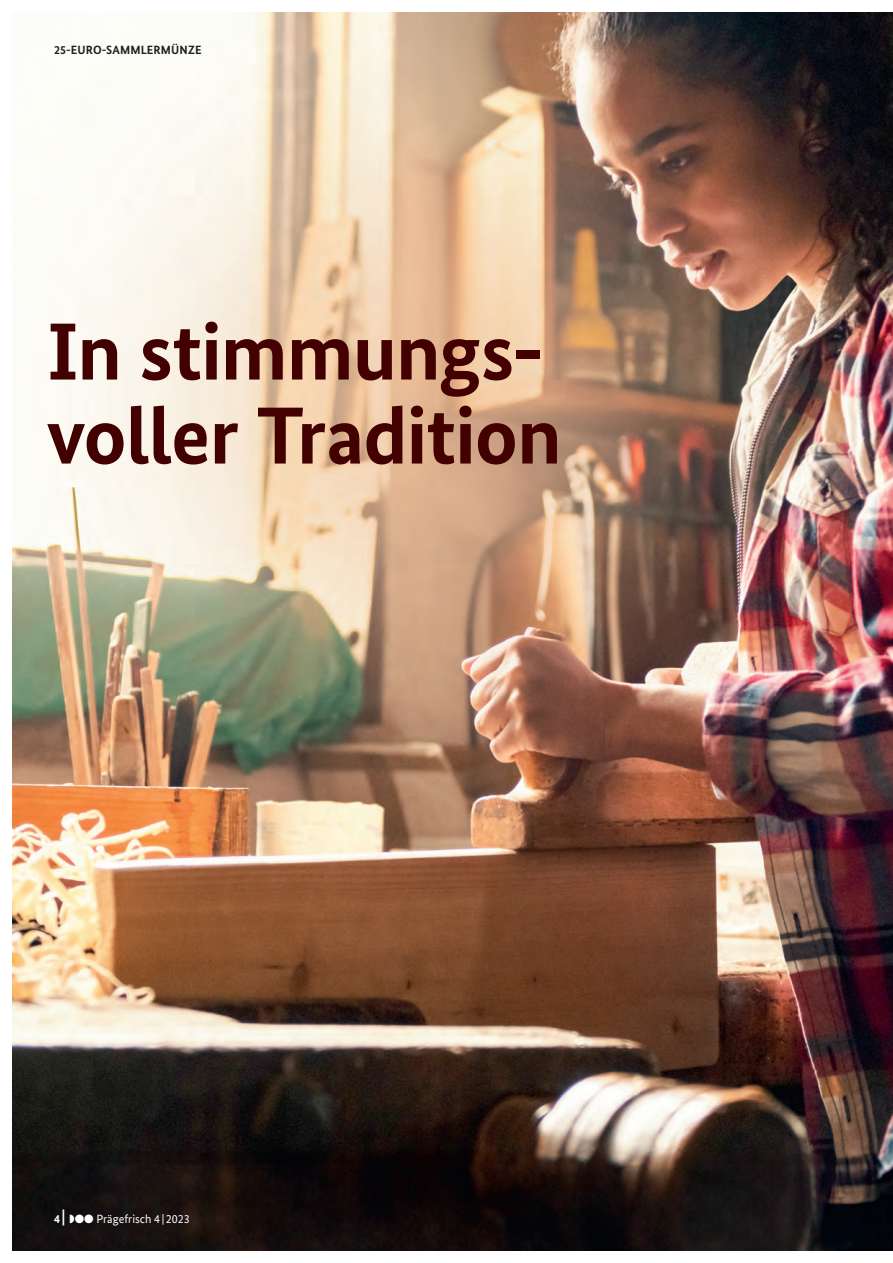
<style>
.page{position:relative;width:893px;height:1263px;background:#fff}
.page>*{position:absolute;margin:0;border:0;box-sizing:border-box;transform-origin:0 0}
.t1{font:700 81px/84px "Bundes Sans";letter-spacing:-.015em;color:#430000}
.t2{font:12px "Bundes Sans";color:#fff}
.t3{font:700 12px "Bundes Sans";letter-spacing:.01em;color:#231f20}
.s1{font-weight:700}
.s2{font-weight:500;font-size:18px}
</style>
<div class="page">
<img style="left:13px;top:13px;width:880px;height:1237px">
<p class="t3" style="left:54px;top:43px;width:149px">25-EURO-SAMMLERMÜNZE</p>
<p class="t1" style="left:47px;top:309px;width:517px">In stimmungs&shy;voller Tradition</p>
<p class="t2" style="left:54px;top:1212px;width:137px"><span class="s1">4</span><span class="s2">|</span> ◗●● Prägefrisch 4| 2023</p>
</div>
